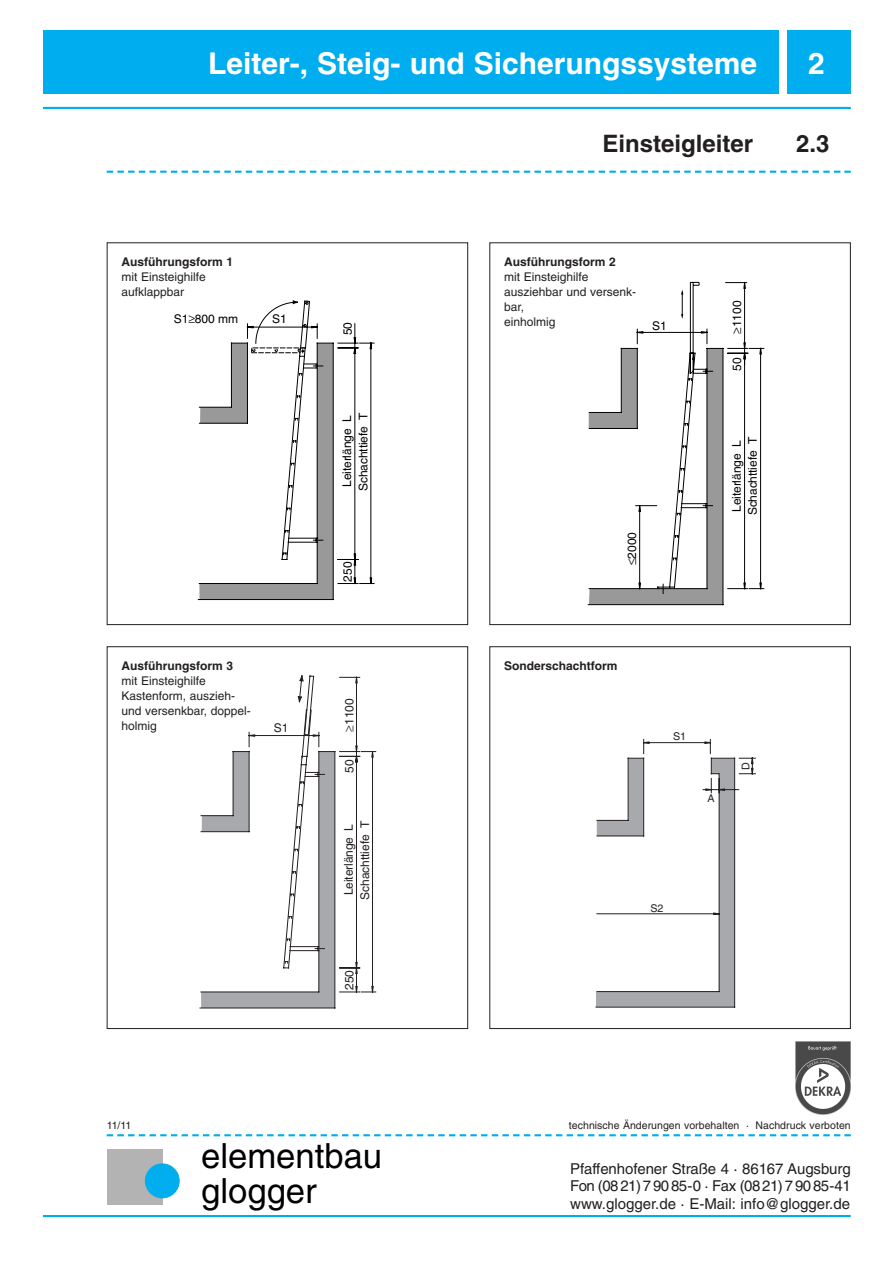
<style>
.page{position:relative;width:894px;height:1263px;background:#fff}
.page>*{position:absolute;margin:0;border:0;box-sizing:border-box;transform-origin:0 0}
.t1{font:34.65px/34.7px "Helvetica";color:#000}
.t2{font:700 30px "Helvetica";color:#fff}
.t3{font:700 24px "Helvetica";color:#231f20}
.t4{font:15px/17.4px "Helvetica";color:#231f20;text-align:justify}
.t5{font:12px/14.9px "Helvetica";color:#231f20}
.t6{font:12px/16.4px "Helvetica";color:#000;text-align:center}
.t7{font:700 12px "Helvetica";color:#231f20}
.t8{font:10.65px "Helvetica";color:#231f20}
.t9{font:10.5px "Helvetica";letter-spacing:.005em;color:#231f20}
</style>
<div class="page">
<div style="left:787px;top:30px;width:64px;height:64px;background:#00aeef"></div>
<div style="left:43px;top:30px;width:736px;height:64px;background:#00aeef"></div>
<hr style="left:43px;top:107px;width:808px;height:2px;background:#00aeef">
<svg style="left:107px;top:171px;width:744px;height:2px"></svg>
<hr style="left:43px;top:1215px;width:808px;height:2px;background:#00aeef">
<svg style="left:107px;top:1134px;width:744px;height:2px"></svg>
<div style="left:107px;top:1149px;width:55px;height:55px;background:#b3b3b3"></div>
<div style="left:145px;top:1164px;width:34px;height:34px;background:#00aeef;border-radius:50%"></div>
<div style="left:145px;top:1164px;width:35px;height:34px;border:1px solid #00aeef;border-radius:50%"></div>
<svg style="left:198px;top:323px;width:177px;height:277px"></svg>
<svg style="left:199px;top:300px;width:134px;height:300px"></svg>
<div style="left:107px;top:242px;width:361px;height:383px;border:1px solid #231f20"></div>
<svg style="left:589px;top:282px;width:175px;height:323px"></svg>
<div style="left:489px;top:242px;width:362px;height:383px;border:1px solid #231f20"></div>
<svg style="left:200px;top:677px;width:176px;height:331px"></svg>
<svg style="left:201px;top:752px;width:134px;height:256px"></svg>
<svg style="left:298px;top:675px;width:16px;height:60px"></svg>
<div style="left:107px;top:646px;width:361px;height:383px;border:1px solid #231f20"></div>
<svg style="left:595px;top:739px;width:161px;height:269px"></svg>
<div style="left:489px;top:646px;width:362px;height:383px;border:1px solid #231f20"></div>
<img style="left:795px;top:1042px;width:56px;height:72px">
<h2 class="t2" style="left:208px;top:52px;width:551px">Leiter-, Steig- und Sicherungssysteme</h2>
<h2 class="t2" style="left:808px;top:52px;width:18px">2</h2>
<p class="t7" style="left:122px;top:258px;width:113px">Ausführungsform 1</p>
<p class="t5" style="left:122px;top:271px;width:86px">mit Einsteighilfe aufklappbar</p>
<p class="t6" style="left:174px;top:312px;width:66px">S1≥800 mm</p>
<p class="t6" style="left:272px;top:312px;width:16px">S1</p>
<p class="t7" style="left:122px;top:662px;width:113px">Ausführungsform 3</p>
<p class="t5" style="left:122px;top:675px;width:131px">mit Einsteighilfe<br>Kastenform, auszieh&shy;und versenkbar, doppel&shy;holmig</p>
<p class="t5" style="left:274px;top:721px;width:16px">S1</p>
<p class="t6" style="left:341px;top:335px;width:15px;rotate:-90deg">50</p>
<p class="t6" style="left:340px;top:491px;width:80px;rotate:-90deg">Leiterlänge L<br>Schachttiefe T</p>
<p class="t6" style="left:341px;top:582px;width:21px;rotate:-90deg">250</p>
<p class="t5" style="left:343px;top:732px;width:35px;rotate:-90deg">≥1100</p>
<p class="t5" style="left:343px;top:773px;width:15px;rotate:-90deg">50</p>
<p class="t5" style="left:342px;top:900px;width:80px;line-height:16.4px;text-align:center;rotate:-90deg">Leiterlänge L<br>Schachttiefe T</p>
<p class="t5" style="left:343px;top:990px;width:21px;rotate:-90deg">250</p>
<h3 class="t3" style="left:602px;top:135px;width:152px">Einsteigleiter</h3>
<h3 class="t3" style="left:796px;top:135px;width:35px">2.3</h3>
<p class="t7" style="left:504px;top:258px;width:113px">Ausführungsform 2</p>
<p class="t5" style="left:504px;top:271px;width:134px">mit Einsteighilfe ausziehbar und versenk&shy;bar,<br>einholmig</p>
<p class="t6" style="left:652px;top:319px;width:16px">S1</p>
<p class="t6" style="left:625px;top:565px;width:35px;rotate:-90deg">≤2000</p>
<p class="t6" style="left:730px;top:334px;width:35px;rotate:-90deg">≥1100</p>
<p class="t6" style="left:730px;top:371px;width:15px;rotate:-90deg">50</p>
<p class="t6" style="left:730px;top:515px;width:80px;text-align:left;rotate:-90deg">Leiterlänge L<br>Schachttiefe T</p>
<p class="t7" style="left:504px;top:662px;width:115px">Sonderschachtform</p>
<p class="t8" style="left:673px;top:732px;width:15px">S1</p>
<p class="t8" style="left:708px;top:795px;width:9px">A</p>
<p class="t8" style="left:742px;top:770px;width:9px;rotate:-90deg">D</p>
<p class="t8" style="left:650px;top:904px;width:15px">S2</p>
<p class="t9" style="left:107px;top:1122px;width:26px">11/11</p>
<p class="t9" style="left:569px;top:1122px;width:283px">technische Änderungen vorbehalten · Nachdruck verboten</p>
<h1 class="t1" style="left:201px;top:1142px;width:183px">elementbau glogger</h1>
<p class="t4" style="left:570px;top:1161px;width:282px">Pfaffenhofener Straße 4 · 86167 Augsburg Fon (08 21) 7 90 85-0 · Fax (08 21) 7 90 85-41 www.glogger.de · E-Mail: info@glogger.de</p>
</div>
